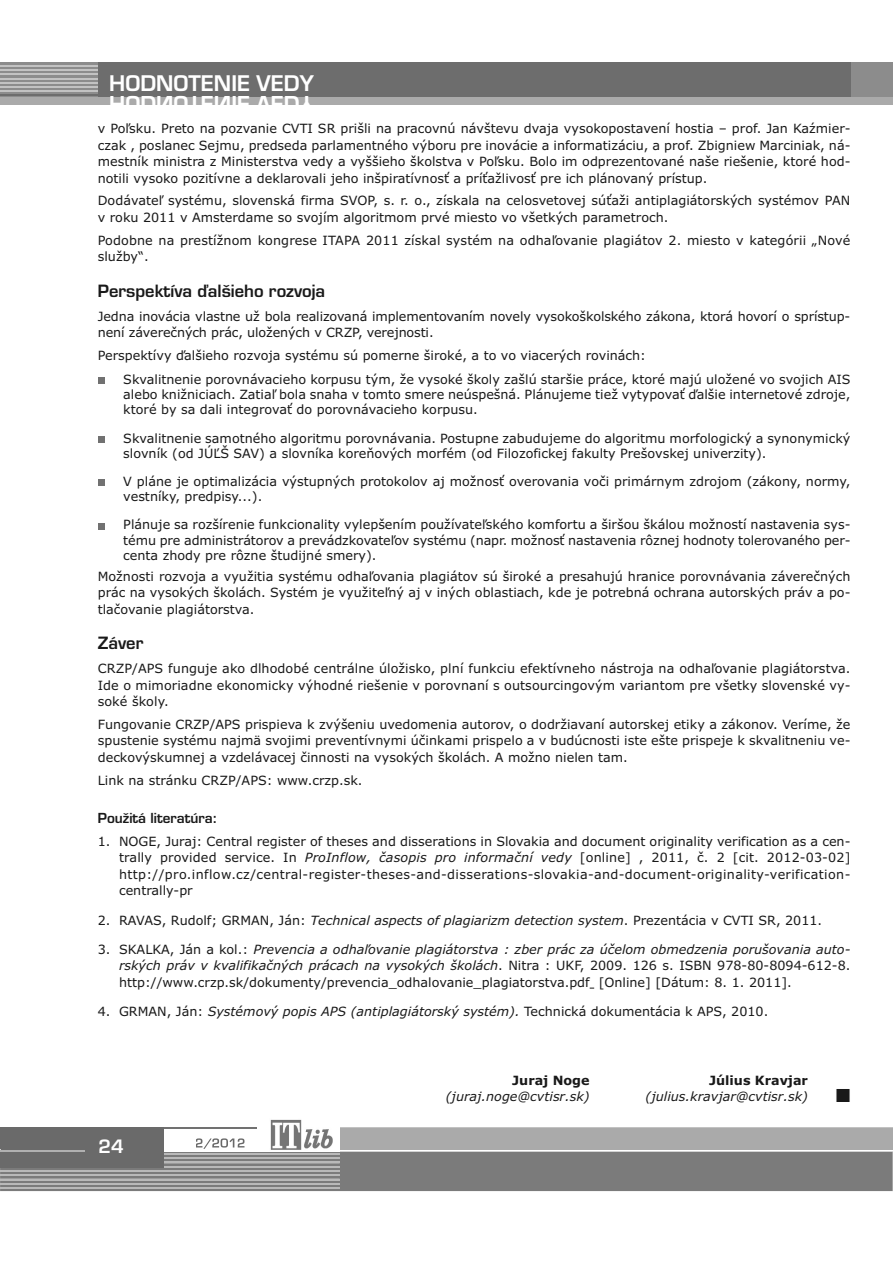
<style>
.page{position:relative;width:893px;height:1263px;background:#fff}
.page>*{position:absolute;margin:0;border:0;box-sizing:border-box;transform-origin:0 0}
.t1{font:21px "Euromode CE Bold";color:#fff}
.t2{font:18px "Euromode CE Bold";color:#fff}
.t3{font:16.5px "Euromode CE Bold";color:#191919}
.t4{font:13.5px "Euromode CE Bold";color:#191919}
.t5{font:12.75px/16.5px "Verdana";color:#191919;text-align:justify}
.t6{font:italic 12.75px "Verdana";color:#191919}
.t7{font:700 12.75px "Verdana";color:#191919}
.s1{font-style:italic}
</style>
<div class="page">
<div style="left:0;top:62px;width:893px;height:43px;background:#aaa"></div>
<div style="left:0;top:62px;width:893px;height:34px;background:#8c8c8c"></div>
<div style="left:98px;top:62px;width:752px;height:34px;background:#6d6d6d"></div>
<hr style="left:0;top:95px;width:98px;height:1px;background:#6d6d6d">
<hr style="left:0;top:91px;width:98px;height:1px;background:#c2c2c2">
<hr style="left:0;top:86px;width:98px;height:2px;background:#c2c2c2">
<hr style="left:0;top:82px;width:98px;height:2px;background:#c2c2c2">
<hr style="left:0;top:78px;width:98px;height:1px;background:#c2c2c2">
<hr style="left:0;top:74px;width:98px;height:1px;background:#c2c2c2">
<hr style="left:0;top:69px;width:98px;height:2px;background:#c2c2c2">
<hr style="left:0;top:65px;width:98px;height:2px;background:#c2c2c2">
<svg style="left:340px;top:1127px;width:553px;height:64px;background:#acacac"></svg>
<hr style="left:0;top:1150px;width:893px;height:1px;background:#fff">
<hr style="left:164px;top:1127px;width:93px;height:2px;background:#717171">
<img style="left:270px;top:1119px;width:62px;height:19px">
<svg style="left:0;top:1138px;width:892px;height:53px;background:#8e8e8e"></svg>
<hr style="left:0;top:1187px;width:340px;height:2px;background:#b9b9b9">
<hr style="left:0;top:1183px;width:340px;height:1px;background:#b9b9b9">
<hr style="left:0;top:1179px;width:340px;height:1px;background:#b9b9b9">
<hr style="left:0;top:1174px;width:340px;height:2px;background:#b9b9b9">
<hr style="left:0;top:1170px;width:340px;height:2px;background:#b9b9b9">
<hr style="left:0;top:1166px;width:340px;height:1px;background:#b9b9b9">
<hr style="left:0;top:1162px;width:340px;height:1px;background:#b9b9b9">
<hr style="left:0;top:1157px;width:340px;height:2px;background:#b9b9b9">
<hr style="left:0;top:1153px;width:340px;height:2px;background:#b9b9b9">
<div style="left:0;top:1127px;width:164px;height:41px;background:#6a6a6a"></div>
<hr style="left:0;top:1150px;width:84px;height:1px;background:#b0b0b0">
<div style="left:99px;top:377px;width:6px;height:7px;background:#717171"></div>
<svg style="left:99px;top:436px;width:6px;height:6px"></svg>
<div style="left:99px;top:479px;width:6px;height:7px;background:#717171"></div>
<svg style="left:99px;top:523px;width:6px;height:6px"></svg>
<h1 class="t1" style="left:109px;top:73px;width:206px">HHOODDNNOOTTEENNIIEE VVEEDDYY</h1>
<p class="t5" style="left:98px;top:120px;width:754px">v Poľsku. Preto na pozvanie CVTI SR prišli na pracovnú návštevu dvaja vysokopostavení hostia – prof. Jan Kaźmier&shy;czak , poslanec Sejmu, predseda parlamentného výboru pre inovácie a informatizáciu, a prof. Zbigniew Marciniak, ná&shy;mestník ministra z Ministerstva vedy a vyššieho školstva v Poľsku. Bolo im odprezentované naše riešenie, ktoré hod&shy;notili vysoko pozitívne a deklarovali jeho inšpiratívnosť a príťažlivosť pre ich plánovaný prístup.</p>
<p class="t5" style="left:98px;top:193px;width:754px">Dodávateľ systému, slovenská firma SVOP, s. r. o., získala na celosvetovej súťaži antiplagiátorských systémov PAN v roku 2011 v Amsterdame so svojím algoritmom prvé miesto vo všetkých parametroch.</p>
<p class="t5" style="left:98px;top:232px;width:754px">Podobne na prestížnom kongrese ITAPA 2011 získal systém na odhaľovanie plagiátov 2. miesto v kategórii „Nové služby“.</p>
<p class="t3" style="left:98px;top:280px;width:229px">Perspektíva ďalšieho rozvoja</p>
<p class="t5" style="left:98px;top:308px;width:754px">Jedna inovácia vlastne už bola realizovaná implementovaním novely vysokoškolského zákona, ktorá hovorí o sprístup&shy;není záverečných prác, uložených v CRZP, verejnosti.</p>
<p class="t5" style="left:123px;top:344px;width:729px;line-height:23.9px;text-indent:-26px">Perspektívy ďalšieho rozvoja systému sú pomerne široké, a to vo viacerých rovinách:<br>Skvalitnenie porovnávacieho korpusu tým, že vysoké školy zašlú staršie práce, ktoré majú uložené vo svojich AIS</p>
<p class="t5" style="left:123px;top:387px;width:729px;line-height:15.3px">alebo knižniciach. Zatiaľ bola snaha v tomto smere neúspešná. Plánujeme tiež vytypovať ďalšie internetové zdroje, ktoré by sa dali integrovať do porovnávacieho korpusu.</p>
<p class="t5" style="left:123px;top:430px;width:729px;line-height:15.3px">Skvalitnenie samotného algoritmu porovnávania. Postupne zabudujeme do algoritmu morfologický a synonymický slovník (od JÚĽŠ SAV) a slovníka koreňových morfém (od Filozofickej fakulty Prešovskej univerzity).</p>
<p class="t5" style="left:123px;top:474px;width:729px;line-height:15.3px">V pláne je optimalizácia výstupných protokolov aj možnosť overovania voči primárnym zdrojom (zákony, normy, vestníky, predpisy...).</p>
<p class="t5" style="left:123px;top:517px;width:729px;line-height:15.3px">Plánuje sa rozšírenie funkcionality vylepšením používateľského komfortu a širšou škálou možností nastavenia sys&shy;tému pre administrátorov a prevádzkovateľov systému (napr. možnosť nastavenia rôznej hodnoty tolerovaného per&shy;centa zhody pre rôzne študijné smery).</p>
<p class="t5" style="left:98px;top:568px;width:754px">Možnosti rozvoja a využitia systému odhaľovania plagiátov sú široké a presahujú hranice porovnávania záverečných prác na vysokých školách. Systém je využiteľný aj v iných oblastiach, kde je potrebná ochrana autorských práv a po&shy;tlačovanie plagiátorstva.</p>
<p class="t3" style="left:98px;top:633px;width:47px">Záver</p>
<p class="t5" style="left:98px;top:660px;width:754px">CRZP/APS funguje ako dlhodobé centrálne úložisko, plní funkciu efektívneho nástroja na odhaľovanie plagiátorstva.<br>Ide o mimoriadne ekonomicky výhodné riešenie v porovnaní s outsourcingovým variantom pre všetky slovenské vy&shy;soké školy.</p>
<p class="t5" style="left:98px;top:716px;width:754px">Fungovanie CRZP/APS prispieva k zvýšeniu uvedomenia autorov, o dodržiavaní autorskej etiky a zákonov. Veríme, že spustenie systému najmä svojimi preventívnymi účinkami prispelo a v budúcnosti iste ešte prispeje k skvalitneniu ve&shy;deckovýskumnej a vzdelávacej činnosti na vysokých školách. A možno nielen tam.</p>
<p class="t5" style="left:98px;top:772px;width:266px">Link na stránku CRZP/APS: www.crzp.sk.</p>
<p class="t4" style="left:98px;top:810px;width:121px">Použitá literatúra:</p>
<p class="t5" style="left:119px;top:833px;width:733px;text-indent:-21px">1. NOGE, Juraj: Central register of theses and disserations in Slovakia and document originality verification as a cen&shy;trally provided service. In <span class="s1">ProInflow, časopis pro informační vedy</span> [online] , 2011, č. 2 [cit. 2012-03-02] http://pro.inflow.cz/central-register-theses-and-disserations-slovakia-and-document-originality-verification&shy;centrally-pr</p>
<p class="t5" style="left:98px;top:912px;width:726px">2. RAVAS, Rudolf; GRMAN, Ján: <span class="s1">Technical aspects of plagiarizm detection system</span>. Prezentácia v CVTI SR, 2011.</p>
<p class="t5" style="left:119px;top:941px;width:733px;text-indent:-21px">3. SKALKA, Ján a kol.: <span class="s1">Prevencia a odhaľovanie plagiátorstva : zber prác za účelom obmedzenia porušovania auto&shy;rských práv v kvalifikačných prácach na vysokých školách</span>. Nitra : UKF, 2009. 126 s. ISBN 978-80-8094-612-8. http://www.crzp.sk/dokumenty/prevencia_odhalovanie_plagiatorstva.pdf [Online] [Dátum: 8. 1. 2011].</p>
<p class="t5" style="left:98px;top:1003px;width:672px">4. GRMAN, Ján: <span class="s1">Systémový popis APS (antiplagiátorský systém).</span> Technická dokumentácia k APS, 2010.</p>
<h2 class="t2" style="left:98px;top:1135px;width:27px">24</h2>
<p class="t7" style="left:512px;top:1073px;width:79px">Juraj Noge</p>
<p class="t6" style="left:446px;top:1089px;width:145px">(juraj.noge@cvtisr.sk)</p>
<p class="t7" style="left:709px;top:1073px;width:100px">Július Kravjar</p>
<p class="t6" style="left:646px;top:1089px;width:164px">(julius.kravjar@cvtisr.sk)</p>
</div>
